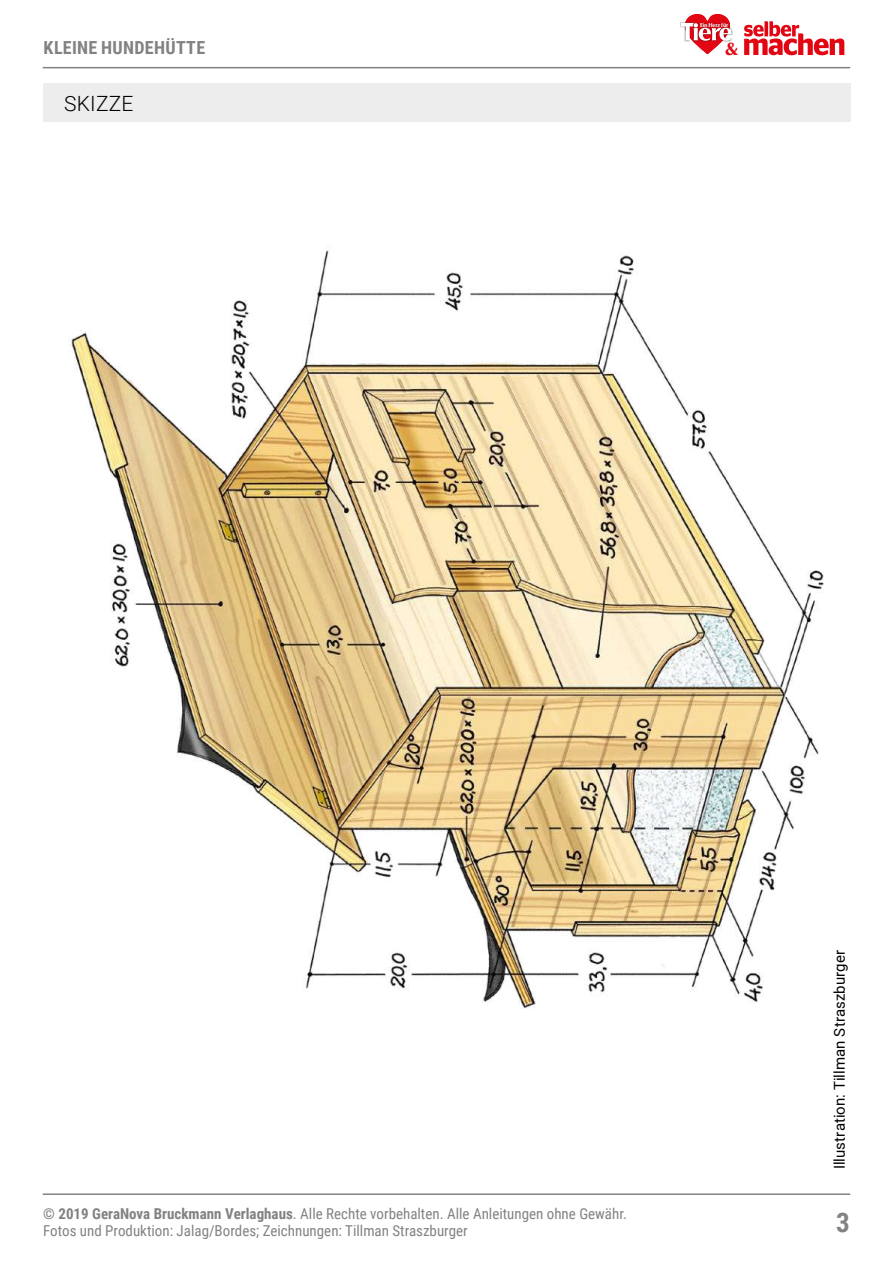
<style>
.page{position:relative;width:893px;height:1263px;background:#fff}
.page>*{position:absolute;margin:0;border:0;box-sizing:border-box;transform-origin:0 0}
.t1{font:700 27px "Roboto Condensed";color:#828282}
.t2{font:300 21px "Roboto";letter-spacing:.01em;color:#000}
.t3{font:700 18px "Roboto Condensed";letter-spacing:.015em;color:#828282}
.t4{font:900 18px "Optima LT Std";color:#e30512}
.t5{font:15px/16.5px "Roboto Condensed";color:#828282}
.t6{font:15px "Roboto";letter-spacing:.005em;color:#000}
.t7{font:900 5.7px "Optima LT Std";letter-spacing:-.03em;color:#fff;scale:.96 1}
.s1{font-weight:700}
</style>
<div class="page">
<div style="left:43px;top:83px;width:807px;height:38px;background:#ededed"></div>
<img style="left:68px;top:247px;width:756px;height:762px">
<hr style="left:43px;top:67px;width:807px;height:1px;background:#828282">
<hr style="left:43px;top:1193px;width:807px;height:2px;background:#828282">
<svg style="left:744px;top:21px;width:100px;height:34px"></svg>
<svg style="left:680px;top:14px;width:52px;height:40px"></svg>
<p class="t3" style="left:44px;top:40px;width:163px">KLEINE HUNDEHÜTTE</p>
<h2 class="t2" style="left:64px;top:92px;width:71px">SKIZZE</h2>
<p class="t7" style="left:700px;top:21px;width:31px">Ein Herz für</p>
<p class="t4" style="left:725px;top:39px;width:14px">&amp;</p>
<p class="t6" style="left:833px;top:1169px;width:221px;rotate:-90deg">Illustration: Tillman Straszburger</p>
<p class="t5" style="left:43px;top:1207px;width:585px"><span class="s1">© 2019 GeraNova Bruckmann Verlaghaus</span>. Alle Rechte vorbehalten. Alle Anleitungen ohne Gewähr.<br>Fotos und Produktion: Jalag/Bordes; Zeichnungen: Tillman Straszburger</p>
<h1 class="t1" style="left:836px;top:1206px;width:15px">3</h1>
</div>
